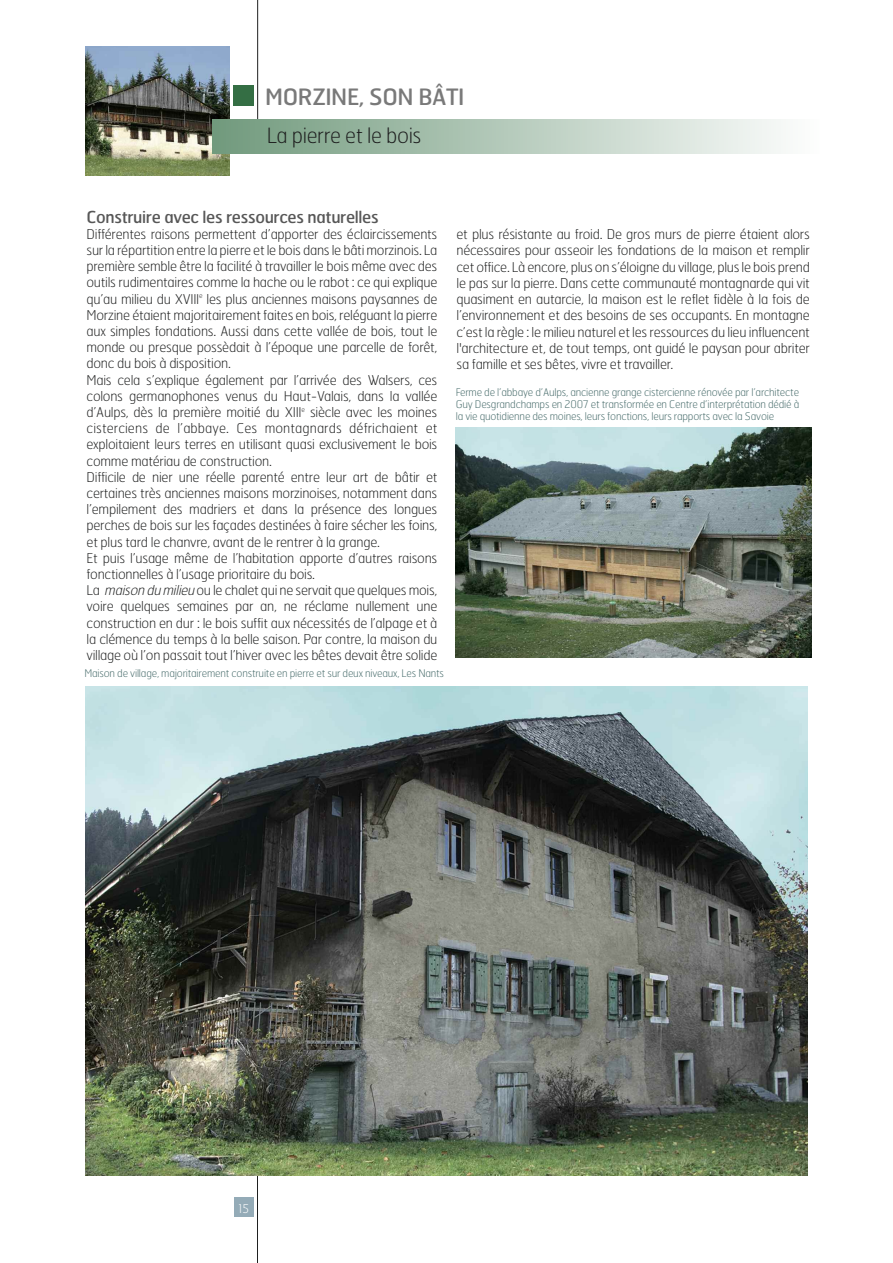
<style>
.page{position:relative;width:893px;height:1263px;background:#fff}
.page>*{position:absolute;margin:0;border:0;box-sizing:border-box;transform-origin:0 0}
.t1{font:22.5px "Hermes";letter-spacing:-.02em;color:#797979}
.t2{font:100 21px "Hermes";letter-spacing:-.02em;color:#1f2020}
.t3{font:16.5px "Hermes";letter-spacing:-.02em;color:#575757}
.t4{font:100 13.5px/16.2px "Hermes";letter-spacing:-.02em;color:#1f2020}
.t5{font:100 12px "Hermes";color:#fff}
.t6{font:100 10.5px/12px "Hermes";letter-spacing:-.02em;color:#456a69;text-align:justify}
.s1{font-style:italic}
</style>
<div class="page">
<img style="left:85px;top:46px;width:145px;height:130px">
<div style="left:234px;top:1197px;width:20px;height:20px;background:#94abb7"></div>
<hr style="left:257px;top:1135px;width:1px;height:128px;background:#1f2020">
<hr style="left:257px;top:0;width:1px;height:130px;background:#1f2020">
<div style="left:213px;top:119px;width:607px;height:34px;background:linear-gradient(to right,#719a7d,#fefefe)"></div>
<div style="left:233px;top:85px;width:21px;height:21px;background:#346e44"></div>
<img style="left:85px;top:686px;width:723px;height:489px">
<img style="left:455px;top:428px;width:356px;height:230px">
<h1 class="t1" style="left:265px;top:84px;width:201px">MORZINE, SON BÂTI</h1>
<h2 class="t2" style="left:267px;top:124px;width:156px">La pierre et le bois</h2>
<p class="t3" style="left:87px;top:207px;width:294px">Construire avec les ressources naturelles</p>
<p class="t4" style="left:87px;top:226px;width:352px">Différentes raisons permettent d’apporter des éclaircissements sur la répartition entre la pierre et le bois dans le bâti morzinois. La première semble être la facilité à travailler le bois même avec des outils rudimentaires comme la hache ou le rabot : ce qui explique qu’au milieu du XVIII<sup>e</sup> les plus anciennes maisons paysannes de Morzine étaient majoritairement faites en bois, reléguant la pierre aux simples fondations. Aussi dans cette vallée de bois, tout le monde ou presque possèdait à l’époque une parcelle de forêt, donc du bois à disposition.<br>Mais cela s’explique également par l’arrivée des Walsers, ces colons germanophones venus du Haut-Valais, dans la vallée d’Aulps, dès la première moitié du XIII<sup>e</sup> siècle avec les moines cisterciens de l’abbaye. Ces montagnards défrichaient et exploitaient leurs terres en utilisant quasi exclusivement le bois comme matériau de construction.<br>Difficile de nier une réelle parenté entre leur art de bâtir et certaines très anciennes maisons morzinoises, notamment dans l’empilement des madriers et dans la présence des longues perches de bois sur les façades destinées à faire sécher les foins, et plus tard le chanvre, avant de le rentrer à la grange.<br>Et puis l’usage même de l’habitation apporte d’autres raisons fonctionnelles à l’usage prioritaire du bois.<br>La <span class="s1">maisondumilieu</span>ou le chalet qui ne servait que quelques mois, voire quelques semaines par an, ne réclame nullement une construction en dur : le bois suffit aux nécessités de l’alpage et à la clémence du temps à la belle saison. Par contre, la maison du village où l’on passait tout l’hiver avec les bêtes devait être solide</p>
<p class="t6" style="left:84px;top:667px;width:361px">Maison de village, majoritairement construite en pierre et sur deux niveaux, Les Nants</p>
<p class="t4" style="left:456px;top:227px;width:355px;text-align:justify">et plus résistante au froid. De gros murs de pierre étaient alors nécessaires pour asseoir les fondations de la maison et remplir cet office. Là encore, plus on s’éloigne du village, plus le bois prend le pas sur la pierre. Dans cette communauté montagnarde qui vit quasiment en autarcie, la maison est le reflet fidèle à la fois de l’environnement et des besoins de ses occupants. En montagne c’est la règle : le milieu naturel et les ressources du lieu influencent l'architecture et, de tout temps, ont guidé le paysan pour abriter sa famille et ses bêtes, vivre et travailler.</p>
<p class="t6" style="left:456px;top:387px;width:345px">Ferme de l’abbaye d’Aulps, ancienne grange cistercienne rénovée par l’architecte Guy Desgrandchamps en 2007 et transformée en Centre d’interprétation dédié à la vie quotidienne des moines, leurs fonctions, leurs rapports avec la Savoie</p>
<p class="t5" style="left:238px;top:1202px;width:12px">15</p>
</div>
